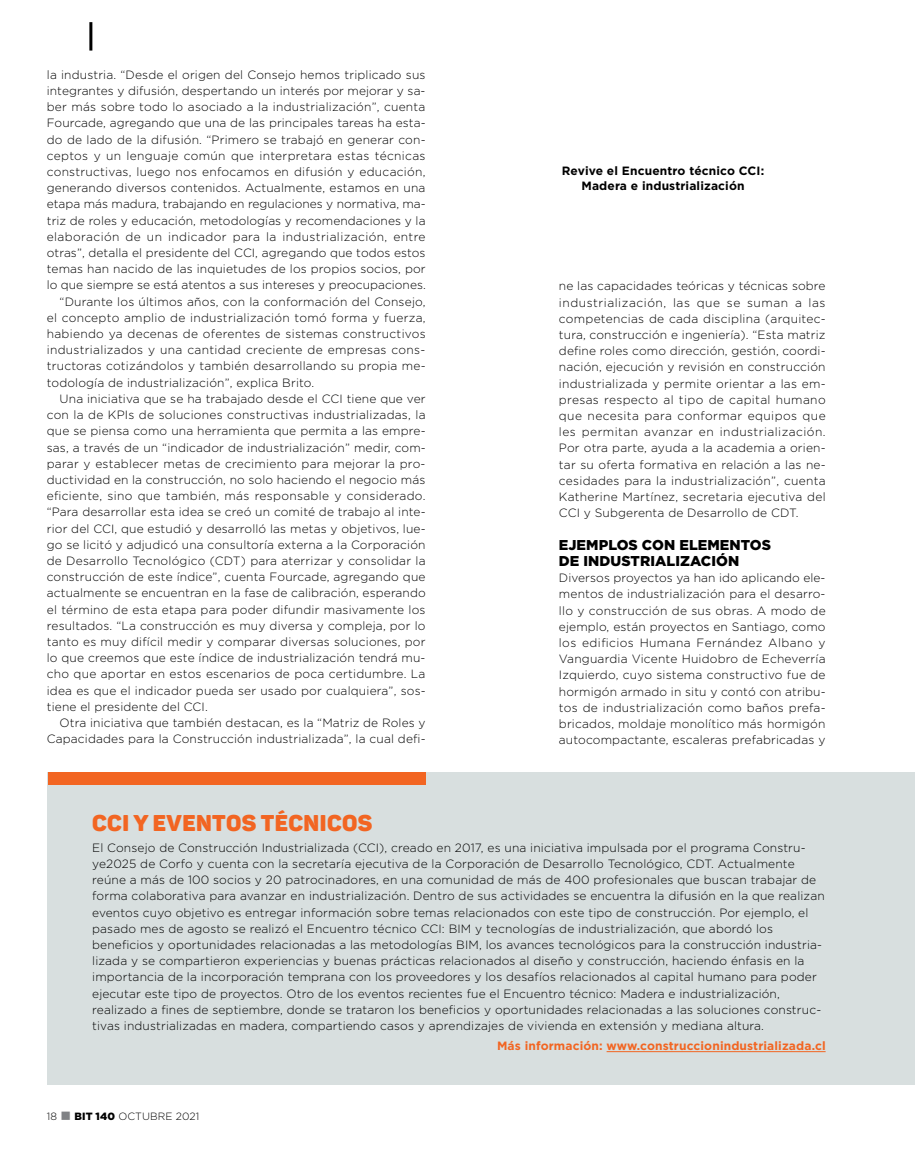
<style>
.page{position:relative;width:915px;height:1170px;background:#fff}
.page>*{position:absolute;margin:0;border:0;box-sizing:border-box;transform-origin:0 0}
.t1{font:22.5px "Panton Black Caps";letter-spacing:.02em;color:#f26522}
.t2{font:900 14.25px/16.2px "Gotham";letter-spacing:.005em;color:#000}
.t3{font:300 12px/16.2px "Gotham";letter-spacing:.01em;color:#000;text-align:justify}
.t4{font:300 12px "Gotham";letter-spacing:.035em;color:#000}
.t5{font:700 12px "Gotham";letter-spacing:.01em;color:#000}
.t6{font:700 12px "Gotham";letter-spacing:.01em;color:#f26522}
.t7{font:300 10.5px "Gotham";letter-spacing:.005em;color:#000}
.s1{color:#808285}
.s2{font-weight:900}
</style>
<div class="page">
<div style="left:48px;top:772px;width:866px;height:312px;background:#d8dfdf"></div>
<div style="left:48px;top:772px;width:377px;height:12px;background:#f26522"></div>
<hr style="left:606px;top:1051px;width:219px;height:1px;background:#f26522">
<hr style="left:89px;top:22px;width:3px;height:29px;background:#000">
<p class="t3" style="left:47px;top:66px;width:380px">la industria. “Desde el origen del Consejo hemos triplicado sus</p>
<p class="t3" style="left:47px;top:82px;width:380px">integrantes y difusión, despertando un interés por mejorar y sa-</p>
<p class="t3" style="left:47px;top:98px;width:380px">ber más sobre todo lo asociado a la industrialización”, cuenta</p>
<p class="t3" style="left:47px;top:115px;width:380px">Fourcade, agregando que una de las principales tareas ha esta-</p>
<p class="t3" style="left:47px;top:131px;width:380px">do de lado de la difusión. “Primero se trabajó en generar con-</p>
<p class="t3" style="left:47px;top:147px;width:380px">ceptos y un lenguaje común que interpretara estas técnicas</p>
<p class="t3" style="left:47px;top:163px;width:380px">constructivas, luego nos enfocamos en difusión y educación,</p>
<p class="t3" style="left:47px;top:179px;width:380px">generando diversos contenidos. Actualmente, estamos en una</p>
<p class="t3" style="left:47px;top:196px;width:380px">etapa más madura, trabajando en regulaciones y normativa, ma-</p>
<p class="t3" style="left:47px;top:212px;width:380px">triz de roles y educación, metodologías y recomendaciones y la</p>
<p class="t4" style="left:47px;top:229px;width:380px">elaboración de un indicador para la industrialización, entre</p>
<p class="t3" style="left:47px;top:244px;width:380px">otras”, detalla el presidente del CCI, agregando que todos estos</p>
<p class="t3" style="left:47px;top:260px;width:380px">temas han nacido de las inquietudes de los propios socios, por</p>
<p class="t3" style="left:47px;top:277px;width:380px">lo que siempre se está atentos a sus intereses y preocupaciones.</p>
<p class="t3" style="left:60px;top:293px;width:367px">“Durante los últimos años, con la conformación del Consejo,</p>
<p class="t3" style="left:47px;top:309px;width:380px">el concepto amplio de industrialización tomó forma y fuerza,</p>
<p class="t3" style="left:47px;top:325px;width:380px">habiendo ya decenas de oferentes de sistemas constructivos</p>
<p class="t3" style="left:47px;top:341px;width:380px">industrializados y una cantidad creciente de empresas cons-</p>
<p class="t3" style="left:47px;top:358px;width:380px">tructoras cotizándolos y también desarrollando su propia me-</p>
<p class="t3" style="left:47px;top:374px;width:269px">todología de industrialización”, explica Brito.</p>
<p class="t3" style="left:60px;top:390px;width:367px">U na iniciativa que se ha trabajado desde el CCI tiene que ver</p>
<p class="t3" style="left:47px;top:406px;width:380px">con la de KPIs de soluciones constructivas industrializadas, la</p>
<p class="t3" style="left:47px;top:422px;width:380px">que se piensa como una herramienta que permita a las empre-</p>
<p class="t3" style="left:47px;top:439px;width:380px">sas, a través de un “indicador de industrialización” medir, com-</p>
<p class="t3" style="left:47px;top:455px;width:380px">parar y establecer metas de crecimiento para mejorar la pro-</p>
<p class="t3" style="left:47px;top:471px;width:380px">ductividad en la construcción, no solo haciendo el negocio más</p>
<p class="t3" style="left:47px;top:487px;width:380px">eficiente, sino que también, más responsable y considerado.</p>
<p class="t3" style="left:47px;top:503px;width:380px">“Para desarrollar esta idea se creó un comité de trabajo al inte-</p>
<p class="t3" style="left:47px;top:520px;width:380px">rior del CCI, que estudió y desarrolló las metas y objetivos, lue-</p>
<p class="t3" style="left:47px;top:536px;width:380px">go se licitó y adjudicó una consultoría externa a la Corporación</p>
<p class="t3" style="left:47px;top:552px;width:380px">de Desarrollo Tecnológico (CDT) para aterrizar y consolidar la</p>
<p class="t3" style="left:47px;top:568px;width:380px">construcción de este índice”, cuenta Fourcade, agregando que</p>
<p class="t3" style="left:47px;top:584px;width:380px">actualmente se encuentran en la fase de calibración, esperando</p>
<p class="t3" style="left:47px;top:601px;width:380px">el término de esta etapa para poder difundir masivamente los</p>
<p class="t3" style="left:47px;top:617px;width:380px">resultados. “La construcción es muy diversa y compleja, por lo</p>
<p class="t3" style="left:47px;top:633px;width:380px">tanto es muy difícil medir y comparar diversas soluciones, por</p>
<p class="t3" style="left:47px;top:649px;width:380px">lo que creemos que este índice de industrialización tendrá mu-</p>
<p class="t3" style="left:47px;top:665px;width:380px">cho que aportar en estos escenarios de poca certidumbre. La</p>
<p class="t3" style="left:47px;top:682px;width:380px">idea es que el indicador pueda ser usado por cualquiera”, sos-</p>
<p class="t3" style="left:47px;top:698px;width:162px">tiene el presidente del CCI.</p>
<p class="t3" style="left:60px;top:714px;width:367px">Otra iniciativa que también destacan, es la “Matriz de Roles y</p>
<p class="t3" style="left:47px;top:730px;width:380px">Capacidades para la Construcción industrializada”, la cual defi-</p>
<p class="t5" style="left:561px;top:163px;width:185px">Revive el Encuentro técnico CCI</p>
<p class="t5" style="left:760px;top:163px;width:5px">:</p>
<p class="t5" style="left:581px;top:178px;width:164px">Madera e industrialización</p>
<p class="t3" style="left:558px;top:278px;width:268px">ne las capacidades teóricas y técnicas sobre industrialización, las que se suman a las competencias de cada disciplina (arquitec&shy;tura, construcción e ingeniería). “Esta matriz define roles como dirección, gestión, coordi&shy;nación, ejecución y revisión en construcción industrializada y permite orientar a las em&shy;presas respecto al tipo de capital humano que necesita para conformar equipos que les permitan avanzar en industrialización.<br>Por otra parte, ayuda a la academia a orien&shy;tar su oferta formativa en relación a las ne&shy;cesidades para la industrialización”, cuenta Katherine Martínez, secretaria ejecutiva del CCI y Subgerenta de Desarrollo de CDT.</p>
<p class="t2" style="left:558px;top:536px;width:213px">EJEMPLOS CON ELEMENTOS<br>DE INDUSTRIALIZACIÓN</p>
<p class="t3" style="left:558px;top:569px;width:268px">Diversos proyectos ya han ido aplicando ele&shy;mentos de industrialización para el desarro&shy;llo y construcción de sus obras. A modo de ejemplo, están proyectos en Santiago, como los edificios Humana Fernández Albano y Vanguardia Vicente Huidobro de Echeverría Izquierdo, cuyo sistema constructivo fue de hormigón armado in situ y contó con atribu&shy;tos de industrialización como baños prefa&shy;bricados, moldaje monolítico más hormigón autocompactante, escaleras prefabricadas y</p>
<h1 class="t1" style="left:92px;top:808px;width:13px">CCI</h1>
<h1 class="t1" style="left:133px;top:808px;width:240px">Y EVENTOS TÉCNICOS</h1>
<p class="t3" style="left:92px;top:839px;width:733px;text-align:left">El Consejo de Construcción Industrializada (CCI), creado en 2017, es una iniciativa impulsada por el programa Constru&shy;ye2025 de Corfo y cuenta con la secretaría ejecutiva de la Corporación de Desarrollo Tecnológico, CDT. Actualmente reúne a más de 100 socios y 20 patrocinadores, en una comunidad de más de 400 profesionales que buscan trabajar de forma colaborativa para avanzar en industrialización. Dentro de sus actividades se encuentra la difusión en la que realizan eventos cuyo objetivo es entregar información sobre temas relacionados con este tipo de construcción. Por ejemplo, el pasado mes de agosto se realizó el Encuentro técnico CCI: B IM y tecnologías de industrialización, que abordó los beneficios y oportunidades relacionadas a las metodologías B IM, los avances tecnológicos para la construcción industria&shy;lizada y se compartieron experiencias y buenas prácticas relacionados al diseño y construcción, haciendo énfasis en la importancia de la incorporación temprana con los proveedores y los desafíos relacionados al capital humano para poder ejecutar este tipo de proyectos. Otro de los eventos recientes fue el Encuentro técnico: Madera e industrialización, realizado a fines de septiembre, donde se trataron los beneficios y oportunidades relacionadas a las soluciones construc&shy;tivas industrializadas en madera, compartiendo casos y aprendizajes de vivienda en extensión y mediana altura.</p>
<p class="t6" style="left:497px;top:1038px;width:330px">Más información: www.construccionindustrializada.cl</p>
<p class="t7" style="left:47px;top:1109px;width:154px">18 <span class="s1">■</span> <span class="s2">BIT 140</span> octubre 2021</p>
</div>
